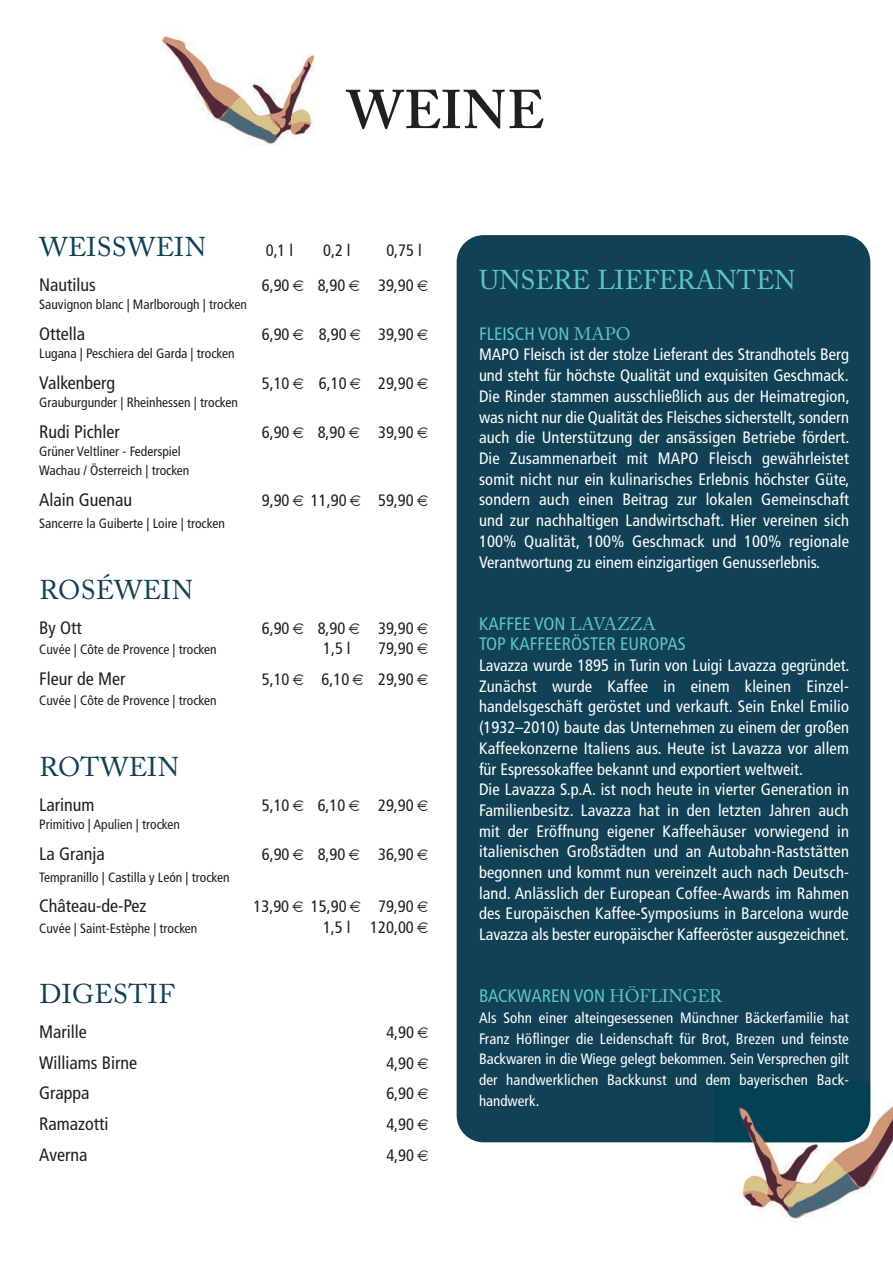
<style>
.page{position:relative;width:893px;height:1263px;background:#fff}
.page>*{position:absolute;margin:0;border:0;box-sizing:border-box;transform-origin:0 0}
.t1{font:600 54px "Adobe Caslon Pro";letter-spacing:.015em;color:#231f20}
.t2{font:27px "Adobe Caslon Pro";letter-spacing:.015em;color:#104155}
.t3{font:27px "Adobe Caslon Pro";color:#5dc5c5}
.t4{font:condensed 18px "Frutiger";color:#231f20}
.t5{font:condensed 18px/20.7px "Frutiger";color:#5dc5c5}
.t6{font:condensed 16.5px/20.7px "Frutiger";letter-spacing:.01em;color:#fff;text-align:justify}
.t7{font:condensed 16.5px "Frutiger";color:#231f20}
.t8{font:condensed 15px/20.7px "Frutiger";letter-spacing:.01em;color:#fff;text-align:justify}
.t9{font:condensed 13.5px/19.5px "Frutiger";color:#231f20}
.s1{font-family:"Adobe Caslon Pro";font-stretch:normal}
</style>
<div class="page">
<div style="left:457px;top:235px;width:413px;height:907px;background:#104155;border-radius:27px"></div>
<img style="left:160px;top:36px;width:155px;height:110px">
<img style="left:714px;top:1081px;width:179px;height:141px">
<div style="left:714px;top:1081px;width:156px;height:61px;background:#034155"></div>
<h1 class="t1" style="left:346px;top:78px;width:200px">WEINE</h1>
<h2 class="t2" style="left:39px;top:231px;width:168px">WEISSWEIN</h2>
<p class="t7" style="left:266px;top:241px;width:29px">0,1 l</p>
<p class="t7" style="left:323px;top:241px;width:29px">0,2 l</p>
<p class="t7" style="left:386px;top:241px;width:37px">0,75 l</p>
<p class="t4" style="left:39px;top:274px;width:58px">Nautilus</p>
<p class="t7" style="left:262px;top:276px;width:29px">6,90</p>
<p class="t7" style="left:318px;top:276px;width:29px">8,90</p>
<p class="t7" style="left:378px;top:276px;width:37px">39,90</p>
<p class="t9" style="left:39px;top:295px;width:209px">Sauvignon blanc | Marlborough | trocken</p>
<p class="t4" style="left:39px;top:323px;width:47px">Ottella</p>
<p class="t7" style="left:262px;top:325px;width:29px">6,90</p>
<p class="t7" style="left:319px;top:325px;width:29px">8,90</p>
<p class="t7" style="left:378px;top:325px;width:37px">39,90</p>
<p class="t9" style="left:39px;top:344px;width:197px">Lugana | Peschiera del Garda | trocken</p>
<p class="t4" style="left:39px;top:372px;width:77px">Valkenberg</p>
<p class="t7" style="left:262px;top:373px;width:29px">5,10</p>
<p class="t7" style="left:319px;top:373px;width:29px">6,10</p>
<p class="t7" style="left:378px;top:373px;width:37px">29,90</p>
<p class="t9" style="left:39px;top:393px;width:200px">Grauburgunder | Rheinhessen | trocken</p>
<p class="t4" style="left:39px;top:421px;width:82px">Rudi Pichler</p>
<p class="t7" style="left:262px;top:422px;width:29px">6,90</p>
<p class="t7" style="left:318px;top:422px;width:29px">8,90</p>
<p class="t7" style="left:378px;top:422px;width:37px">39,90</p>
<p class="t9" style="left:39px;top:441px;width:152px">Grüner Veltliner - Federspiel<br>Wachau / Österreich | trocken</p>
<p class="t4" style="left:39px;top:489px;width:95px">Alain Guenau</p>
<p class="t7" style="left:262px;top:491px;width:29px">9,90</p>
<p class="t7" style="left:311px;top:491px;width:37px">11,90</p>
<p class="t7" style="left:378px;top:491px;width:37px">59,90</p>
<p class="t9" style="left:39px;top:513px;width:187px">Sancerre la Guiberte | Loire | trocken</p>
<h2 class="t2" style="left:39px;top:574px;width:155px">ROSÉWEIN</h2>
<p class="t4" style="left:39px;top:617px;width:44px">By Ott</p>
<p class="t7" style="left:262px;top:619px;width:29px">6,90</p>
<p class="t7" style="left:318px;top:619px;width:29px">8,90</p>
<p class="t7" style="left:378px;top:619px;width:37px">39,90</p>
<p class="t9" style="left:39px;top:640px;width:179px">Cuvée | Côte de Provence | trocken</p>
<p class="t7" style="left:323px;top:639px;width:29px">1,5 l</p>
<p class="t7" style="left:378px;top:639px;width:37px">79,90</p>
<p class="t4" style="left:39px;top:668px;width:88px">Fleur de Mer</p>
<p class="t7" style="left:262px;top:670px;width:29px">5,10</p>
<p class="t7" style="left:322px;top:670px;width:29px">6,10</p>
<p class="t7" style="left:378px;top:670px;width:37px">29,90</p>
<p class="t9" style="left:39px;top:691px;width:179px">Cuvée | Côte de Provence | trocken</p>
<h2 class="t2" style="left:39px;top:751px;width:141px">ROTWEIN</h2>
<p class="t4" style="left:39px;top:794px;width:57px">Larinum</p>
<p class="t7" style="left:262px;top:796px;width:29px">5,10</p>
<p class="t7" style="left:318px;top:796px;width:29px">6,10</p>
<p class="t7" style="left:378px;top:796px;width:37px">29,90</p>
<p class="t9" style="left:39px;top:815px;width:142px">Primitivo | Apulien | trocken</p>
<p class="t4" style="left:39px;top:843px;width:67px">La Granja</p>
<p class="t7" style="left:262px;top:844px;width:29px">6,90</p>
<p class="t7" style="left:318px;top:844px;width:29px">8,90</p>
<p class="t7" style="left:378px;top:844px;width:37px">36,90</p>
<p class="t9" style="left:39px;top:867px;width:192px">Tempranillo | Castilla y León | trocken</p>
<p class="t4" style="left:39px;top:895px;width:109px">Château-de-Pez</p>
<p class="t7" style="left:254px;top:897px;width:37px">13,90</p>
<p class="t7" style="left:311px;top:897px;width:37px">15,90</p>
<p class="t7" style="left:378px;top:897px;width:37px">79,90</p>
<p class="t9" style="left:39px;top:918px;width:160px">Cuvée | Saint-Estèphe | trocken</p>
<p class="t7" style="left:323px;top:917px;width:92px">1,5 l 120,00</p>
<h2 class="t2" style="left:39px;top:978px;width:137px">DIGESTIF</h2>
<p class="t4" style="left:39px;top:1021px;width:49px">Marille</p>
<p class="t7" style="left:386px;top:1023px;width:29px">4,90</p>
<p class="t4" style="left:39px;top:1052px;width:99px">Williams Birne</p>
<p class="t7" style="left:386px;top:1053px;width:29px">4,90</p>
<p class="t4" style="left:39px;top:1083px;width:52px">Grappa</p>
<p class="t7" style="left:386px;top:1084px;width:29px">6,90</p>
<p class="t4" style="left:39px;top:1113px;width:71px">Ramazotti</p>
<p class="t7" style="left:386px;top:1115px;width:29px">4,90</p>
<p class="t4" style="left:39px;top:1144px;width:50px">Averna</p>
<p class="t7" style="left:386px;top:1145px;width:29px">4,90</p>
<h2 class="t3" style="left:479px;top:264px;width:318px">UNSERE LIEFERANTEN</h2>
<p class="t5" style="left:479px;top:323px;width:153px">FLEISCH VON <span class="s1">MAPO</span></p>
<p class="t6" style="left:479px;top:344px;width:372px">MAPO Fleisch ist der stolze Lieferant des Strandhotels Berg und steht für höchste Qualität und exquisiten Geschmack.<br>Die Rinder stammen ausschließlich aus der Heimatregion, was nicht nur die Qualität des Fleisches sicherstellt, sondern auch die Unterstützung der ansässigen Betriebe fördert.<br>Die Zusammenarbeit mit MAPO Fleisch gewährleistet somit nicht nur ein kulinarisches Erlebnis höchster Güte, sondern auch einen Beitrag zur lokalen Gemeinschaft und zur nachhaltigen Landwirtschaft. Hier vereinen sich 100% Qualität, 100% Geschmack und 100% regionale Verantwortung zu einem einzigartigen Genusserlebnis.</p>
<p class="t5" style="left:479px;top:613px;width:208px">KAFFEE VON <span class="s1">LAVAZZA<br></span>TOP KAFFEERÖSTER EUROPAS</p>
<p class="t6" style="left:479px;top:655px;width:372px;text-align:left">Lavazza wurde 1895 in Turin von Luigi Lavazza gegründet.<br>Zunächst wurde Kaffee in einem kleinen Einzel&shy;handelsgeschäft geröstet und verkauft. Sein Enkel Emilio (1932–2010) baute das Unternehmen zu einem der großen Kaffeekonzerne Italiens aus. Heute ist Lavazza vor allem für Espressokaffee bekannt und exportiert weltweit.<br>Die Lavazza S.p.A. ist noch heute in vierter Generation in Familienbesitz. Lavazza hat in den letzten Jahren auch mit der Eröffnung eigener Kaffeehäuser vorwiegend in italienischen Großstädten und an Autobahn-Raststätten begonnen und kommt nun vereinzelt auch nach Deutsch&shy;land. Anlässlich der European Coffee-Awards im Rahmen des Europäischen Kaffee-Symposiums in Barcelona wurde Lavazza als bester europäischer Kaffeeröster ausgezeichnet.</p>
<p class="t5" style="left:479px;top:986px;width:245px">BACKWAREN VON <span class="s1">HÖFLINGER</span></p>
<p class="t8" style="left:479px;top:1007px;width:371px">Als Sohn einer alteingesessenen Münchner Bäckerfamilie hat Franz Höflinger die Leidenschaft für Brot, Brezen und feinste Backwaren in die Wiege gelegt bekommen. Sein Versprechen gilt der handwerklichen Backkunst und dem bayerischen Back&shy;handwerk.</p>
</div>
